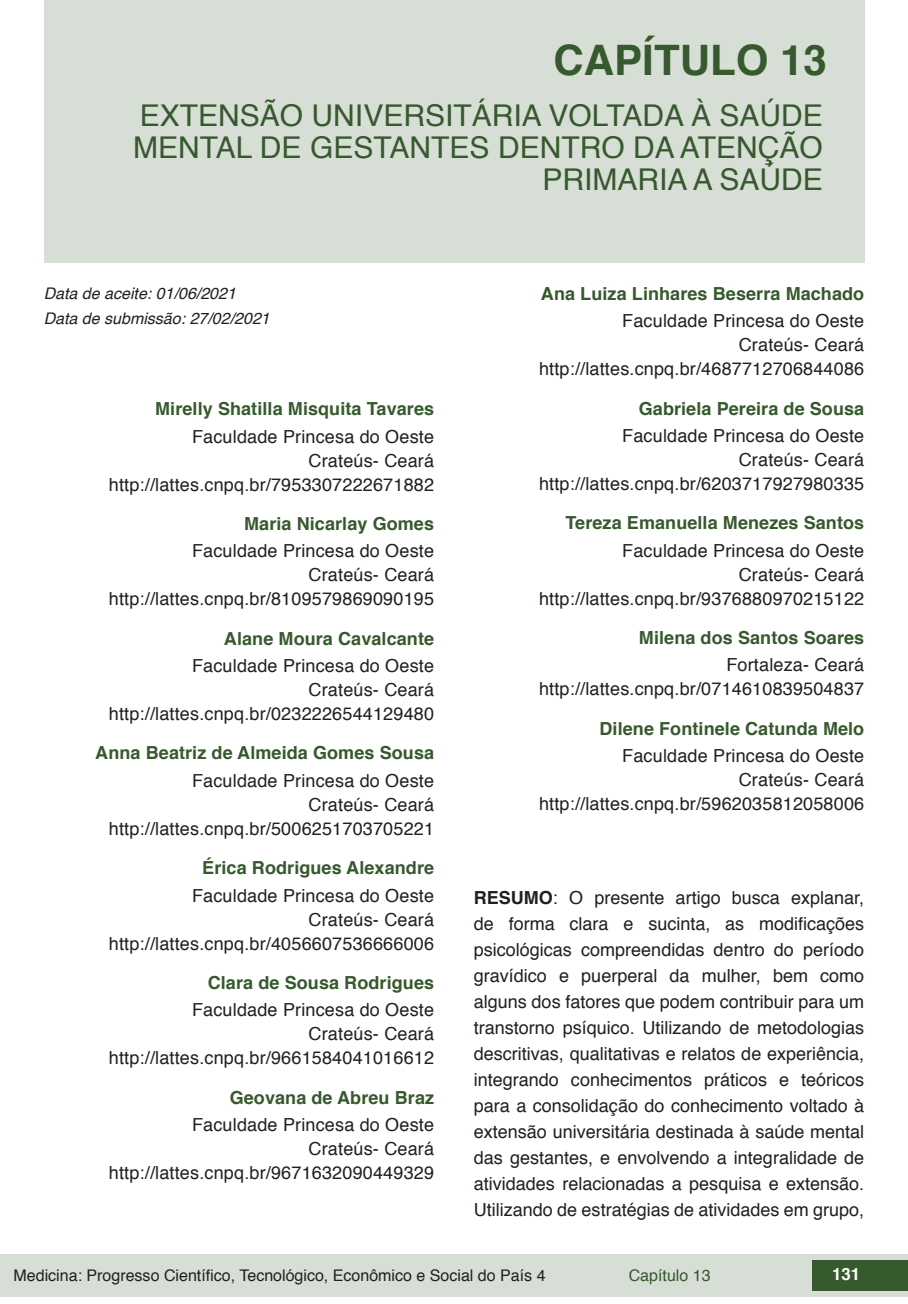
<style>
.page{position:relative;width:908px;height:1304px;background:#fff}
.page>*{position:absolute;margin:0;border:0;box-sizing:border-box;transform-origin:0 0}
.capítulos{font:700 42px "Helvetica";color:#36592e}
.nome_artigos{font:30px/32px "Helvetica";color:#36592e;text-align:right}
.info_autores{font:18px "Helvetica";letter-spacing:.01em;color:#231f20}
.Resumos_e_PC_TXT{font:18px/26px "Helvetica";color:#231f20;text-align:justify}
.nome_autores{font:700 18px "Helvetica";letter-spacing:.005em;color:#36592e}
.t1{font:700 16.8px "Helvetica";color:#fff}
.t2{font:16px "Helvetica";color:#231f20}
.data{font:italic 16px "Helvetica";color:#231f20}
.t3{font:16px "Helvetica";color:#36592e}
.s1{font-weight:700}
</style>
<div class="page">
<div style="left:0;top:1254px;width:906px;height:43px;background:#d7ded5"></div>
<div style="left:812px;top:1261px;width:95px;height:30px;background:#36592e"></div>
<div style="left:44px;top:0;width:819px;height:263px;background:#d7ded5"></div>
<p class="capítulos" style="left:553px;top:26px;width:275px">CAPÍTULO 13</p>
<p class="nome_artigos" style="left:133px;top:101px;width:691px">EXTENSÃO UNIVERSITÁRIA VOLTADA À SAÚDE<br>MENTAL DE GESTANTES DENTRO DA ATENÇÃO<br>PRIMARIA A SAÚDE</p>
<p class="data" style="left:44px;top:280px;width:194px">Data de aceite: 01/06/2021</p>
<p class="data" style="left:44px;top:306px;width:227px">Data de submissão: 27/02/2021</p>
<p class="nome_autores" style="left:155px;top:395px;width:280px">Mirelly Shatilla Misquita Tavares</p>
<p class="info_autores" style="left:192px;top:423px;width:243px">Faculdade Princesa do Oeste</p>
<p class="info_autores" style="left:308px;top:447px;width:127px">Crateús- Ceará</p>
<p class="info_autores" style="left:109px;top:471px;width:326px">http://lattes.cnpq.br/7953307222671882</p>
<p class="nome_autores" style="left:244px;top:509px;width:191px">Maria Nicarlay Gomes</p>
<p class="info_autores" style="left:192px;top:537px;width:243px">Faculdade Princesa do Oeste</p>
<p class="info_autores" style="left:308px;top:561px;width:127px">Crateús- Ceará</p>
<p class="info_autores" style="left:109px;top:585px;width:326px">http://lattes.cnpq.br/8109579869090195</p>
<p class="nome_autores" style="left:224px;top:624px;width:211px">Alane Moura Cavalcante</p>
<p class="info_autores" style="left:192px;top:652px;width:243px">Faculdade Princesa do Oeste</p>
<p class="info_autores" style="left:308px;top:676px;width:127px">Crateús- Ceará</p>
<p class="info_autores" style="left:109px;top:700px;width:326px">http://lattes.cnpq.br/0232226544129480</p>
<p class="nome_autores" style="left:95px;top:739px;width:340px">Anna Beatriz de Almeida Gomes Sousa</p>
<p class="info_autores" style="left:192px;top:767px;width:243px">Faculdade Princesa do Oeste</p>
<p class="info_autores" style="left:308px;top:791px;width:127px">Crateús- Ceará</p>
<p class="info_autores" style="left:109px;top:815px;width:326px">http://lattes.cnpq.br/5006251703705221</p>
<p class="nome_autores" style="left:202px;top:853px;width:233px">Érica Rodrigues Alexandre</p>
<p class="info_autores" style="left:192px;top:881px;width:243px">Faculdade Princesa do Oeste</p>
<p class="info_autores" style="left:308px;top:905px;width:127px">Crateús- Ceará</p>
<p class="info_autores" style="left:109px;top:929px;width:326px">http://lattes.cnpq.br/4056607536666006</p>
<p class="nome_autores" style="left:208px;top:968px;width:228px">Clara de Sousa Rodrigues</p>
<p class="info_autores" style="left:192px;top:996px;width:243px">Faculdade Princesa do Oeste</p>
<p class="info_autores" style="left:308px;top:1020px;width:127px">Crateús- Ceará</p>
<p class="info_autores" style="left:109px;top:1044px;width:326px">http://lattes.cnpq.br/9661584041016612</p>
<p class="nome_autores" style="left:229px;top:1083px;width:206px">Geovana de Abreu Braz</p>
<p class="info_autores" style="left:192px;top:1111px;width:243px">Faculdade Princesa do Oeste</p>
<p class="info_autores" style="left:308px;top:1135px;width:127px">Crateús- Ceará</p>
<p class="info_autores" style="left:109px;top:1159px;width:326px">http://lattes.cnpq.br/9671632090449329</p>
<p class="nome_autores" style="left:540px;top:279px;width:325px">Ana Luiza Linhares Beserra Machado</p>
<p class="info_autores" style="left:622px;top:307px;width:243px">Faculdade Princesa do Oeste</p>
<p class="info_autores" style="left:738px;top:331px;width:127px">Crateús- Ceará</p>
<p class="info_autores" style="left:539px;top:355px;width:326px">http://lattes.cnpq.br/4687712706844086</p>
<p class="nome_autores" style="left:638px;top:394px;width:227px">Gabriela Pereira de Sousa</p>
<p class="info_autores" style="left:622px;top:422px;width:243px">Faculdade Princesa do Oeste</p>
<p class="info_autores" style="left:738px;top:446px;width:127px">Crateús- Ceará</p>
<p class="info_autores" style="left:539px;top:470px;width:326px">http://lattes.cnpq.br/6203717927980335</p>
<p class="nome_autores" style="left:565px;top:509px;width:300px">Tereza Emanuella Menezes Santos</p>
<p class="info_autores" style="left:622px;top:537px;width:243px">Faculdade Princesa do Oeste</p>
<p class="info_autores" style="left:738px;top:561px;width:127px">Crateús- Ceará</p>
<p class="info_autores" style="left:539px;top:585px;width:326px">http://lattes.cnpq.br/9376880970215122</p>
<p class="nome_autores" style="left:638px;top:623px;width:227px">Milena dos Santos Soares</p>
<p class="info_autores" style="left:726px;top:651px;width:139px">Fortaleza- Ceará</p>
<p class="info_autores" style="left:539px;top:675px;width:326px">http://lattes.cnpq.br/0714610839504837</p>
<p class="nome_autores" style="left:599px;top:714px;width:266px">Dilene Fontinele Catunda Melo</p>
<p class="info_autores" style="left:622px;top:742px;width:243px">Faculdade Princesa do Oeste</p>
<p class="info_autores" style="left:738px;top:766px;width:127px">Crateús- Ceará</p>
<p class="info_autores" style="left:539px;top:790px;width:326px">http://lattes.cnpq.br/5962035812058006</p>
<p class="Resumos_e_PC_TXT" style="left:473px;top:885px;width:392px"><span class="s1">RESUMO</span>: O presente artigo busca explanar, de forma clara e sucinta, as modificações psicológicas compreendidas dentro do período gravídico e puerperal da mulher, bem como alguns dos fatores que podem contribuir para um transtorno psíquico. Utilizando de metodologias descritivas, qualitativas e relatos de experiência, integrando conhecimentos práticos e teóricos para a consolidação do conhecimento voltado à extensão universitária destinada à saúde mental das gestantes, e envolvendo a integralidade de atividades relacionadas a pesquisa e extensão.<br>Utilizando de estratégias de atividades em grupo,</p>
<p class="t2" style="left:14px;top:1263px;width:533px">Medicina: Progresso Científico, Tecnológico, Econômico e Social do País 4</p>
<p class="t3" style="left:628px;top:1263px;width:83px">Capítulo 13</p>
<p class="t1" style="left:831px;top:1261px;width:30px">131</p>
</div>
